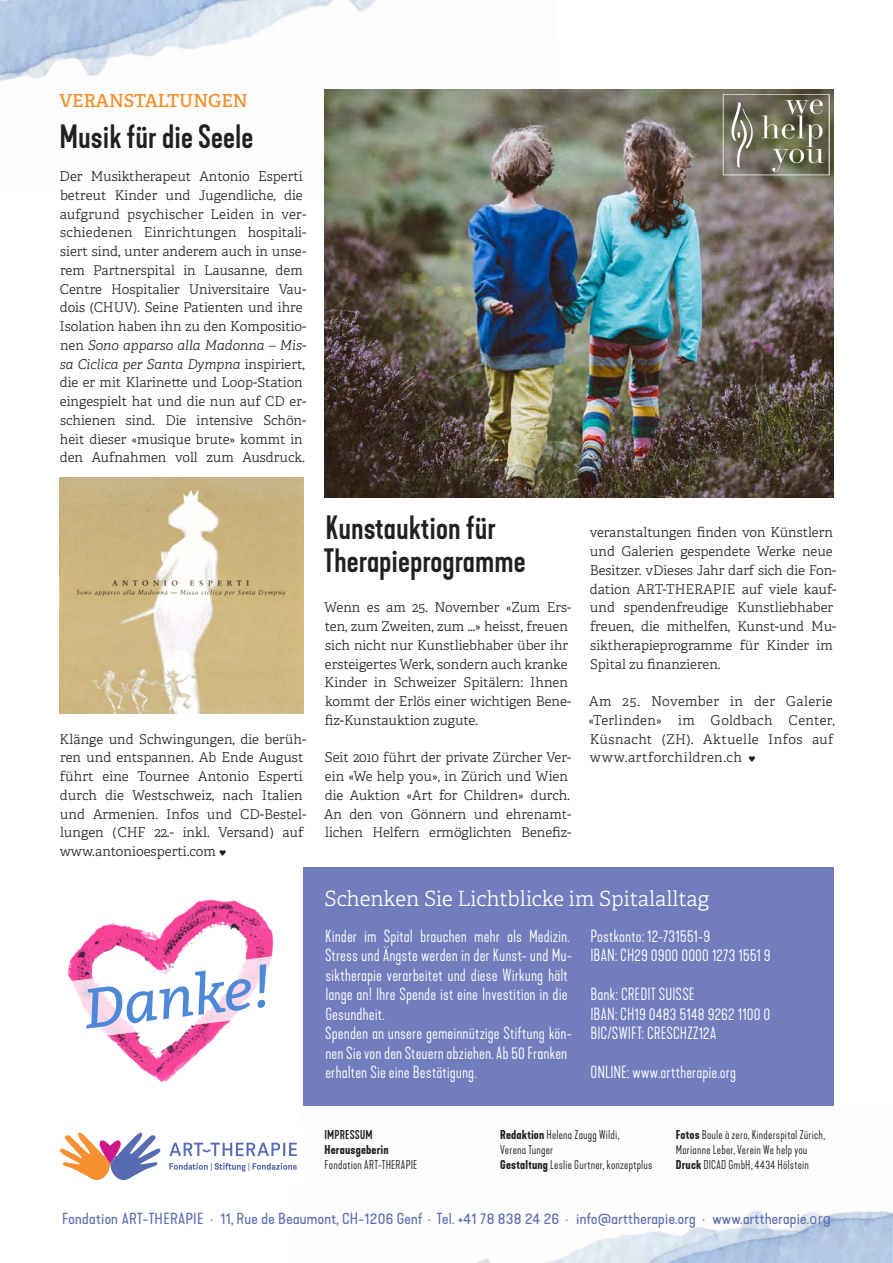
<style>
.page{position:relative;width:893px;height:1263px;background:#fff}
.page>*{position:absolute;margin:0;border:0;box-sizing:border-box;transform-origin:0 0}
.t1{font:italic 56.1px "Bitter";color:#5088d8;scale:1.04 1}
.t2{font:500 31.5px/33px "Kapra Neue Pro";color:#231f20}
.t3{font:21px "Adelle PE Lt";letter-spacing:-.005em;color:#fff}
.t4{font:18px "Adelle PE Sb";color:#f69030}
.t5{font:300 16.5px/19.5px "Kapra Neue Pro";color:#fff}
.t6{font:15px "Kapra Neue Pro Regular Exp";letter-spacing:.02em;color:#576ab2}
.t7{font:13.5px/18.8px "Adelle PE Lt";color:#231f20}
.t8{font:13.5px/18.8px "Adelle PE Lt";letter-spacing:.025em;color:#231f20}
.t9{font:300 12px/15px "Kapra Neue Pro";letter-spacing:.015em;color:#231f20}
.t10{font:600 12px "Kapra Neue Pro";letter-spacing:.015em;color:#231f20}
.t11{font:500 12px "Kapra Neue Pro";letter-spacing:.02em;color:#231f20}
.s1{font-style:italic}
.s2{font-family:"Kahlo Rounded Decorative";font-size:10.5px}
.s3{font-weight:600}
.s4{font-family:"Simplon BP Regular"}
</style>
<div class="page">
<img style="left:303px;top:1056px;width:590px;height:207px">
<img style="left:0;top:0;width:555px;height:201px">
<img style="left:325px;top:90px;width:508px;height:408px">
<div style="left:303px;top:867px;width:530px;height:238px;background:#717dbd"></div>
<div style="left:50px;top:1127px;width:254px;height:56px;background:#fff"></div>
<svg style="left:60px;top:1132px;width:101px;height:48px"></svg>
<svg style="left:169px;top:1143px;width:128px;height:28px"></svg>
<img style="left:67px;top:899px;width:207px;height:183px">
<svg style="left:68px;top:956px;width:206px;height:83px"></svg>
<img style="left:723px;top:91px;width:108px;height:84px">
<img style="left:60px;top:478px;width:243px;height:236px">
<h3 class="t4" style="left:60px;top:87px;width:190px">VERANSTALTUNGEN</h3>
<h2 class="t2" style="left:60px;top:120px;width:195px">Musik für die Seele</h2>
<p class="t7" style="left:60px;top:166px;width:248px">Der Musiktherapeut Antonio Esperti betreut Kinder und Jugendliche, die aufgrund psychischer Leiden in ver&shy;schiedenen Einrichtungen hospitali&shy;siert sind, unter anderem auch in unse&shy;rem Partnerspital in Lausanne, dem Centre Hospitalier Universitaire Vau&shy;dois (CHUV). Seine Patienten und ihre Isolation haben ihn zu den Kompositio&shy;nen <span class="s1">Sono apparso alla Madonna – Mis&shy;sa Ciclica per Santa Dympna</span> inspiriert, die er mit Klarinette und Loop-Station eingespielt hat und die nun auf CD er&shy;schienen sind. Die intensive Schön&shy;heit dieser «musique brute» kommt in den Aufnahmen voll zum Ausdruck.</p>
<p class="t7" style="left:60px;top:729px;width:248px">Klänge und Schwingungen, die berüh&shy;ren und entspannen. Ab Ende August führt eine Tournee Antonio Esperti durch die Westschweiz, nach Italien und Armenien. Infos und CD-Bestel&shy;lungen (CHF 22.- inkl. Versand) auf www.antonioesperti.com <span class="s2">7</span></p>
<h1 class="t1" style="left:79px;top:968px;width:183px;rotate:-7deg">Danke!</h1>
<h2 class="t2" style="left:324px;top:512px;width:203px">Kunstauktion für<br>Therapieprogramme</h2>
<p class="t7" style="left:324px;top:598px;width:249px">Wenn es am 25. November «Zum Ers&shy;ten, zum Zweiten, zum …» heisst, freuen sich nicht nur Kunstliebhaber über ihr ersteigertes Werk, sondern auch kranke Kinder in Schweizer Spitälern: Ihnen kommt der Erlös einer wichtigen Bene&shy;fiz-Kunstauktion zugute.</p>
<p class="t7" style="left:324px;top:748px;width:249px">Seit 2010 führt der private Zürcher Ver&shy;ein «We help you», in Zürich und Wien die Auktion «Art for Children» durch.<br>An den von Gönnern und ehrenamt&shy;lichen Helfern ermöglichten Benefiz-</p>
<p class="t7" style="left:590px;top:523px;width:248px">veranstaltungen finden von Künstlern und Galerien gespendete Werke neue Besitzer. vDieses Jahr darf sich die Fon&shy;dation ART-THERAPIE auf viele kauf&shy;und spendenfreudige Kunstliebhaber freuen, die mithelfen, Kunst-und Mu&shy;siktherapieprogramme für Kinder im Spital zu finanzieren.</p>
<p class="t8" style="left:588px;top:691px;width:248px">Am 25. November in der Galerie «Terlinden» im Goldbach Center,<br>Küsnacht (ZH). Aktuelle Infos auf www.artforchildren.ch <span class="s2">7</span></p>
<h3 class="t3" style="left:325px;top:884px;width:386px">Schenken Sie Lichtblicke im Spitalalltag</h3>
<p class="t5" style="left:325px;top:926px;width:248px">Kinder im Spital brauchen mehr als Medizin.<br>Stress und Ängste werden in der Kunst- und Mu&shy;siktherapie verarbeitet und diese Wirkung hält lange an! Ihre Spende ist eine Investition in die Gesundheit.<br>Spenden an unsere gemeinnützige Stiftung kön&shy;nen Sie von den Steuern abziehen. Ab 50 Franken erhalten Sie eine Bestätigung.</p>
<p class="t5" style="left:590px;top:926px;width:182px">Postkonto: 12-731551-9<br>IBAN: CH29 0900 0000 1273 1551 9</p>
<p class="t5" style="left:590px;top:985px;width:181px">Bank: CREDIT SUISSE<br>IBAN: CH19 0483 5148 9262 1100 0<br>BIC/SWIFT: CRESCHZZ12A</p>
<p class="t5" style="left:590px;top:1063px;width:147px">ONLINE: www.arttherapie.org</p>
<p class="t11" style="left:325px;top:1128px;width:50px">IMPRESSUM</p>
<p class="t10" style="left:325px;top:1142px;width:66px">Herausgeberin</p>
<p class="t9" style="left:325px;top:1158px;width:94px">Fondation ART-THERAPIE</p>
<p class="t9" style="left:500px;top:1128px;width:154px"><span class="s3">Redaktion</span> Helena Zaugg Wildi,<br>Verena Tunger<br><span class="s3">Gestaltung</span> Leslie Gurtner, konzeptplus</p>
<p class="t9" style="left:676px;top:1128px;width:151px"><span class="s3">Fotos</span> Boule à zero, Kinderspital Zürich,<br>Marianne Leber, Verein We help you<br><span class="s3">Druck</span> DICAD GmbH, 4434 Hölstein</p>
<p class="t6" style="left:62px;top:1210px;width:770px">Fondation ART-THERAPIE . 11, Rue de Beaumont, CH-1206 Genf . Tel. +41 78 838 24 26 . info@arttherapie.org . www.arttherapie.<span class="s4">org</span></p>
</div>
